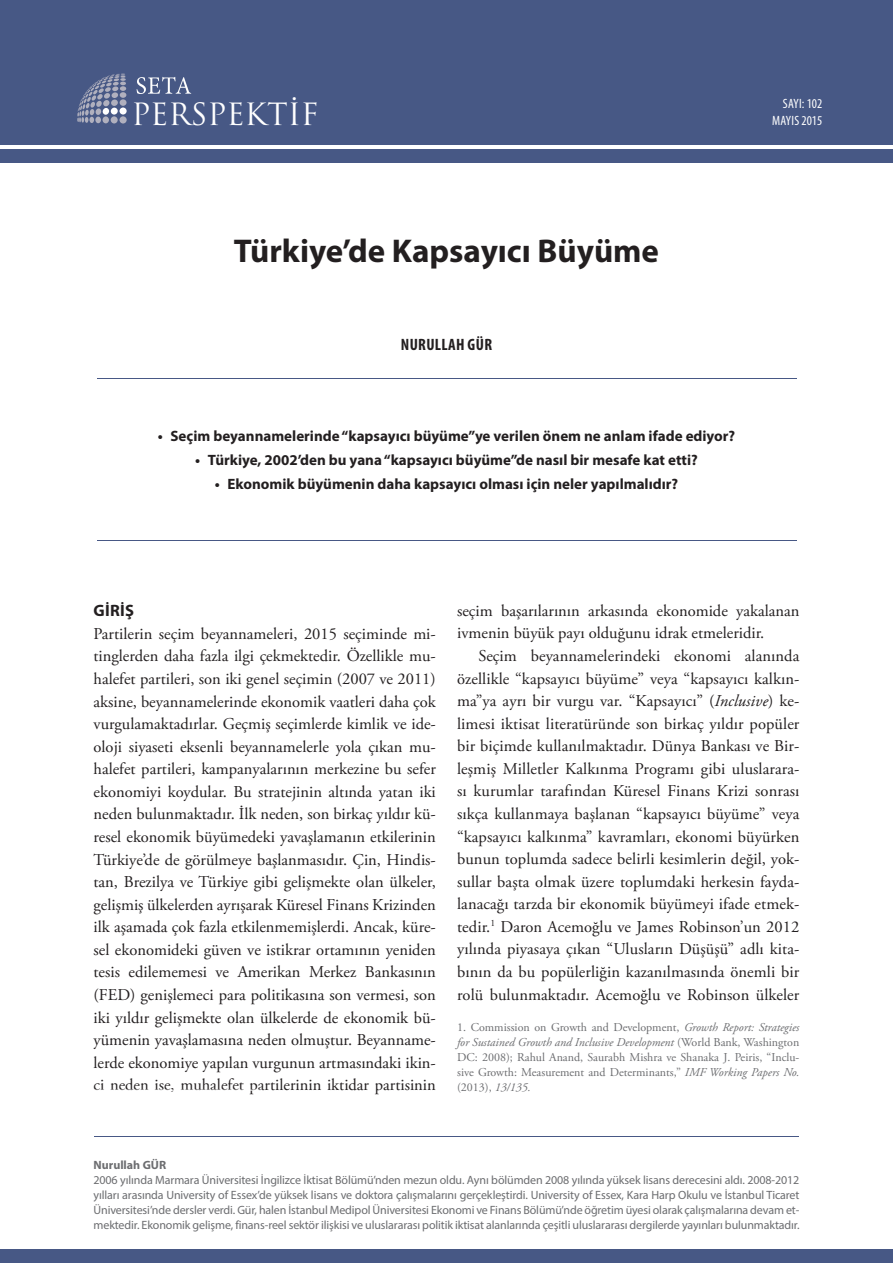
<style>
.page{position:relative;width:893px;height:1263px;background:#fff}
.page>*{position:absolute;margin:0;border:0;box-sizing:border-box;transform-origin:0 0}
.t1{font:700 33px "Myriad Pro";color:#231f20}
.t2{font:29.85px "Trajan Pro";color:#fff}
.t3{font:16.5px/22.5px "Adobe Garamond Pro";color:#231f20;text-align:justify}
.t4{font:700 condensed 16.5px "Myriad Pro";letter-spacing:.02em;color:#231f20}
.baslik1{font:700 16.5px "Myriad Pro";letter-spacing:.02em;color:#231f20}
.t5{font:700 15px "Myriad Pro";color:#231f20}
.t6{font:condensed 13.5px "Myriad Pro";color:#fff}
.t7{font:12px/15px "Myriad Pro";letter-spacing:-.01em;color:#6c6d70;text-align:justify}
.dipnot_metni{font:12px/15px "Adobe Garamond Pro";color:#6c6d70;text-align:justify}
.t8{font:700 12px "Myriad Pro";color:#6c6d70}
.s1{font-style:italic}
</style>
<div class="page">
<div style="left:0;top:0;width:893px;height:145px;background:#475885"></div>
<div style="left:0;top:149px;width:893px;height:13px;background:#475885"></div>
<div style="left:0;top:1249px;width:893px;height:14px;background:#475885"></div>
<svg style="left:77px;top:74px;width:49px;height:49px"></svg>
<div style="left:120px;top:99px;width:7px;height:7px;background:#b0b0be;border-radius:50%"></div>
<div style="left:119px;top:108px;width:8px;height:7px;background:#fff;border-radius:50%"></div>
<div style="left:119px;top:116px;width:8px;height:8px;background:#b0b0be;border-radius:50%"></div>
<svg style="left:137px;top:77px;width:54px;height:17px"></svg>
<hr style="left:97px;top:378px;width:699px;height:1px;background:#475885">
<hr style="left:97px;top:540px;width:699px;height:1px;background:#475885">
<hr style="left:94px;top:1136px;width:704px;height:1px;background:#475885">
<p class="t2" style="left:131px;top:95px;width:189px">PERSPEKTİF</p>
<p class="t6" style="left:783px;top:96px;width:41px">SAYI: 102</p>
<p class="t6" style="left:772px;top:112px;width:52px">MAYIS 2015</p>
<p class="t1" style="left:234px;top:229px;width:427px">Türkiye’de Kapsayıcı Büyüme</p>
<p class="t4" style="left:401px;top:335px;width:93px">NURULLAH GÜR</p>
<p class="t5" style="left:158px;top:426px;width:579px">• Seçim beyannamelerinde “kapsayıcı büyüme”ye verilen önem ne anlam ifade ediyor?</p>
<p class="t5" style="left:195px;top:450px;width:504px">• Türkiye, 2002’den bu yana “kapsayıcı büyüme”de nasıl bir mesafe kat etti?</p>
<p class="t5" style="left:215px;top:474px;width:465px">• Ekonomik büyümenin daha kapsayıcı olması için neler yapılmalıdır?</p>
<p class="baslik1" style="left:94px;top:600px;width:42px">GİRİŞ</p>
<p class="t3" style="left:94px;top:623px;width:344px">Partilerin seçim beyannameleri, 2015 seçiminde mi&shy;tinglerden daha fazla ilgi çekmektedir. Özellikle mu&shy;halefet partileri, son iki genel seçimin (2007 ve 2011) aksine, beyannamelerinde ekonomik vaatleri daha çok vurgulamaktadırlar. Geçmiş seçimlerde kimlik ve ide&shy;oloji siyaseti eksenli beyannamelerle yola çıkan mu&shy;halefet partileri, kampanyalarının merkezine bu sefer ekonomiyi koydular. Bu stratejinin altında yatan iki neden bulunmaktadır. İlk neden, son birkaç yıldır kü&shy;resel ekonomik büyümedeki yavaşlamanın etkilerinin Türkiye’de de görülmeye başlanmasıdır. Çin, Hindis&shy;tan, Brezilya ve Türkiye gibi gelişmekte olan ülkeler, gelişmiş ülkelerden ayrışarak Küresel Finans Krizinden ilk aşamada çok fazla etkilenmemişlerdi. Ancak, küre&shy;sel ekonomideki güven ve istikrar ortamının yeniden tesis edilememesi ve Amerikan Merkez Bankasının (FED) genişlemeci para politikasına son vermesi, son iki yıldır gelişmekte olan ülkelerde de ekonomik bü&shy;yümenin yavaşlamasına neden olmuştur. Beyanname&shy;lerde ekonomiye yapılan vurgunun artmasındaki ikin&shy;ci neden ise, muhalefet partilerinin iktidar partisinin</p>
<p class="t3" style="left:457px;top:600px;width:344px">seçim başarılarının arkasında ekonomide yakalanan ivmenin büyük payı olduğunu idrak etmeleridir.</p>
<p class="t3" style="left:457px;top:645px;width:344px;text-indent:21px">Seçim beyannamelerindeki ekonomi alanında özellikle “kapsayıcı büyüme” veya “kapsayıcı kalkın&shy;ma”ya ayrı bir vurgu var. “Kapsayıcı” (<span class="s1">Inclusive</span>) ke&shy;limesi iktisat literatüründe son birkaç yıldır popüler bir biçimde kullanılmaktadır. Dünya Bankası ve Bir&shy;leşmiş Milletler Kalkınma Programı gibi uluslarara&shy;sı kurumlar tarafından Küresel Finans Krizi sonrası sıkça kullanmaya başlanan “kapsayıcı büyüme” veya “kapsayıcı kalkınma” kavramları, ekonomi büyürken bunun toplumda sadece belirli kesimlerin değil, yok&shy;sullar başta olmak üzere toplumdaki herkesin fayda&shy;lanacağı tarzda bir ekonomik büyümeyi ifade etmek&shy;tedir.<sup>1</sup> Daron Acemoğlu ve James Robinson’un 2012 yılında piyasaya çıkan “Ulusların Düşüşü” adlı kita&shy;bının da bu popülerliğin kazanılmasında önemli bir rolü bulunmaktadır. Acemoğlu ve Robinson ülkeler</p>
<p class="dipnot_metni" style="left:457px;top:1019px;width:344px">1. Commission on Growth and Development, <span class="s1">Growth Report: Strategies for Sustained Growth and Inclusive Development</span> (World Bank, Washington DC: 2008); Rahul Anand, Saurabh Mishra ve Shanaka J. Peiris, “Inclu&shy;sive Growth: Measurement and Determinants,” <span class="s1">IMF Working Papers No. </span>(2013), <span class="s1">13/135.</span></p>
<p class="t8" style="left:94px;top:1157px;width:74px">Nurullah GÜR</p>
<p class="t7" style="left:94px;top:1172px;width:707px">2006 yılında Marmara Üniversitesi İngilizce İktisat Bölümü’nden mezun oldu. Aynı bölümden 2008 yılında yüksek lisans derecesini aldı. 2008-2012 yılları arasında University of Essex’de yüksek lisans ve doktora çalışmalarını gerçekleştirdi. University of Essex, Kara Harp Okulu ve İstanbul Ticaret Üniversitesi’nde dersler verdi. Gür, halen İstanbul Medipol Üniversitesi Ekonomi ve Finans Bölümü’nde öğretim üyesi olarak çalışmalarına devam et&shy;mektedir. Ekonomik gelişme, finans-reel sektör ilişkisi ve uluslararası politik iktisat alanlarında çeşitli uluslararası dergilerde yayınları bulunmaktadır.</p>
</div>
